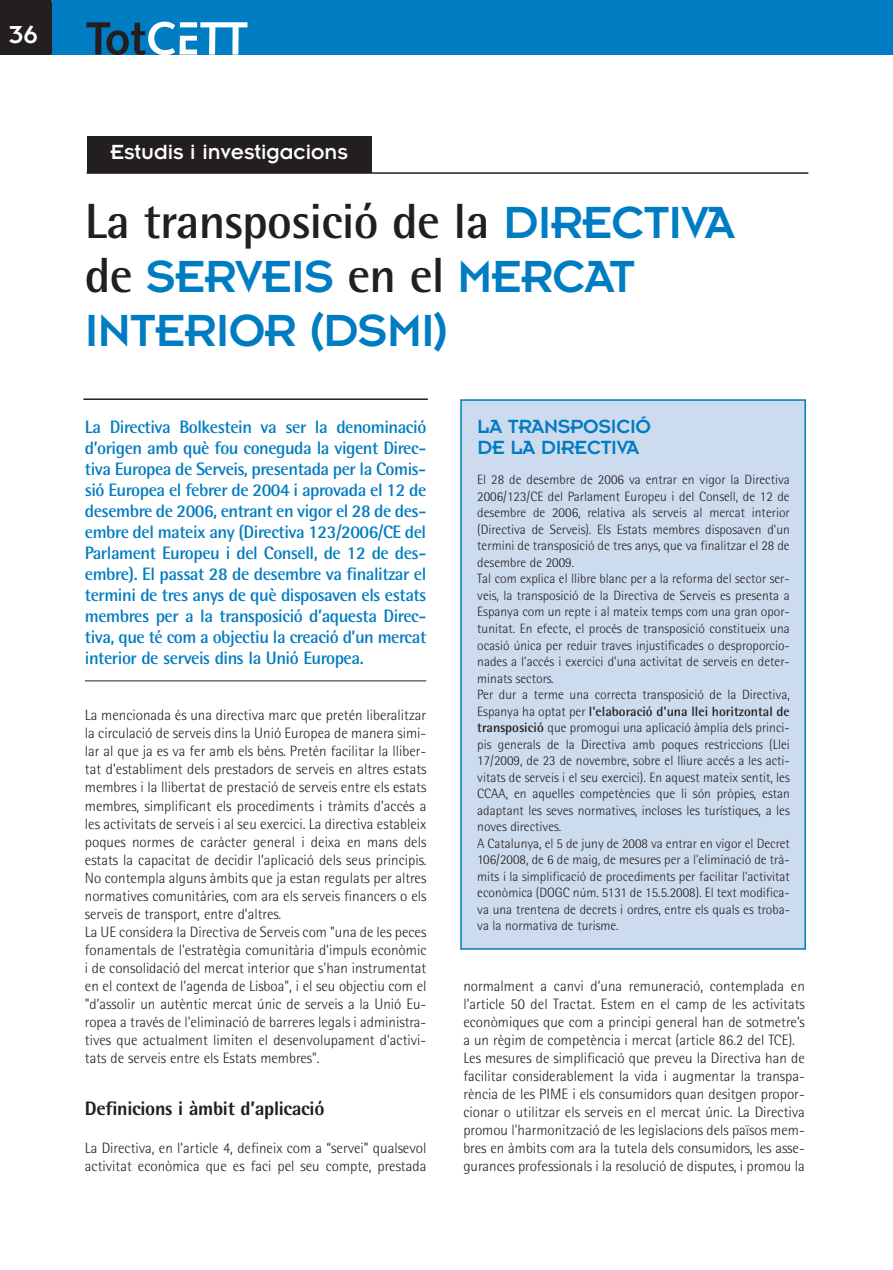
<style>
.page{position:relative;width:893px;height:1270px;background:#fff}
.page>*{position:absolute;margin:0;border:0;box-sizing:border-box;transform-origin:0 0}
.t1{font:49.5px/54px "Insignia";letter-spacing:-.015em;color:#007cc2}
.t2{font:700 49.5px "Rotis Semi Sans";letter-spacing:-.015em;color:#231f20}
.t3{font:27px "Insignia";color:#fff}
.t4{font:22.5px "Insignia";color:#fff}
.t5{font:21px/21px "Insignia";letter-spacing:-.015em;color:#007cc2}
.t6{font:800 19.5px "Rotis Semi Sans";letter-spacing:-.015em;color:#231f20}
.t7{font:700 18px/21px "Rotis Semi Sans";letter-spacing:-.025em;color:#007cc2;text-align:justify}
.t8{font:300 15px/18px "Rotis Semi Sans";color:#231f20}
.t9{font:300 13.5px/16.5px "Rotis Semi Sans";color:#231f20}
.s1{font-family:"Insignia";font-weight:400;color:#007cc2}
.s2{font-family:"Rotis Semi Sans";font-weight:700;color:#231f20}
.s3{font-weight:700}
</style>
<div class="page">
<div style="left:461px;top:400px;width:344px;height:548px;background:#cddbef"></div>
<div style="left:460px;top:399px;width:346px;height:550px;border:2px solid #007cc2"></div>
<div style="left:0;top:0;width:893px;height:55px;background:#007cc2"></div>
<svg style="left:86px;top:22px;width:161px;height:33px"></svg>
<div style="left:0;top:0;width:51px;height:55px;background:#231f20"></div>
<div style="left:87px;top:136px;width:284px;height:36px;background:#231f20"></div>
<hr style="left:87px;top:172px;width:721px;height:2px;background:#231f20">
<hr style="left:85px;top:680px;width:341px;height:1px;background:#231f20">
<hr style="left:83px;top:398px;width:345px;height:2px;background:#231f20">
<h2 class="t3" style="left:9px;top:26px;width:30px">36</h2>
<h3 class="t4" style="left:110px;top:145px;width:239px">Estudis i investigacions</h3>
<h1 class="t2" style="left:85px;top:203px;width:651px">La transposició de la <span class="s1">DIRECTIVA</span></h1>
<h1 class="t1" style="left:85px;top:254px;width:552px"><span class="s2">de</span> SERVEIS <span class="s2">en el</span> MERCAT<br>INTERIOR (DSMI)</h1>
<p class="t7" style="left:85px;top:418px;width:343px">La Directiva Bolkestein va ser la denominació d’origen amb què fou coneguda la vigent Direc&shy;tiva Europea de Serveis, presentada per la Comis&shy;sió Europea el febrer de 2004 i aprovada el 12 de desembre de 2006, entrant en vigor el 28 de des&shy;embre del mateix any (Directiva 123/2006/CE del Parlament Europeu i del Consell, de 12 de des&shy;embre). El passat 28 de desembre va finalitzar el termini de tres anys de què disposaven els estats membres per a la transposició d’aquesta Direc&shy;tiva, que té com a objectiu la creació d’un mercat interior de serveis dins la Unió Europea.</p>
<p class="t8" style="left:85px;top:707px;width:343px">La mencionada és una directiva marc que pretén liberalitzar la circulació de serveis dins la Unió Europea de manera simi&shy;lar al que ja es va fer amb els béns. Pretén facilitar la lliber&shy;tat d’establiment dels prestadors de serveis en altres estats membres i la llibertat de prestació de serveis entre els estats membres, simplificant els procediments i tràmits d’accés a les activitats de serveis i al seu exercici. La directiva estableix poques normes de caràcter general i deixa en mans dels estats la capacitat de decidir l’aplicació dels seus principis.<br>No contempla alguns àmbits que ja estan regulats per altres normatives comunitàries, com ara els serveis financers o els serveis de transport, entre d’altres.<br>La UE considera la Directiva de Serveis com "una de les peces fonamentals de l'estratègia comunitària d'impuls econòmic i de consolidació del mercat interior que s'han instrumentat en el context de l'agenda de Lisboa", i el seu objectiu com el "d’assolir un autèntic mercat únic de serveis a la Unió Eu&shy;ropea a través de l'eliminació de barreres legals i administra&shy;tives que actualment limiten el desenvolupament d'activi&shy;tats de serveis entre els Estats membres".</p>
<h3 class="t6" style="left:85px;top:1101px;width:241px">Definicions i àmbit d’aplicació</h3>
<p class="t8" style="left:85px;top:1139px;width:343px">La Directiva, en l’article 4, defineix com a “servei” qualsevol activitat econòmica que es faci pel seu compte, prestada</p>
<h3 class="t5" style="left:477px;top:418px;width:175px">LA TRANSPOSICIÓ<br>DE LA DIRECTIVA</h3>
<p class="t9" style="left:477px;top:473px;width:314px">El 28 de desembre de 2006 va entrar en vigor la Directiva 2006/123/CE del Parlament Europeu i del Consell, de 12 de desembre de 2006, relativa als serveis al mercat interior (Directiva de Serveis). Els Estats membres disposaven d'un termini de transposició de tres anys, que va finalitzar el 28 de desembre de 2009.<br>Tal com explica el llibre blanc per a la reforma del sector ser&shy;veis, la transposició de la Directiva de Serveis es presenta a Espanya com un repte i al mateix temps com una gran opor&shy;tunitat. En efecte, el procés de transposició constitueix una ocasió única per reduir traves injustificades o desproporcio&shy;nades a l'accés i exercici d'una activitat de serveis en deter&shy;minats sectors.<br>Per dur a terme una correcta transposició de la Directiva, Espanya ha optat per <span class="s3">l'elaboració d'una llei horitzontal de transposició</span> que promogui una aplicació àmplia dels princi&shy;pis generals de la Directiva amb poques restriccions (Llei 17/2009, de 23 de novembre, sobre el lliure accés a les acti&shy;vitats de serveis i el seu exercici). En aquest mateix sentit, les CCAA, en aquelles competències que li són pròpies, estan adaptant les seves normatives, incloses les turístiques, a les noves directives.<br>A Catalunya, el 5 de juny de 2008 va entrar en vigor el Decret 106/2008, de 6 de maig, de mesures per a l'eliminació de trà&shy;mits i la simplificació de procediments per facilitar l'activitat econòmica (DOGC núm. 5131 de 15.5.2008). El text modifica&shy;va una trentena de decrets i ordres, entre els quals es troba&shy;va la normativa de turisme.</p>
<p class="t8" style="left:463px;top:977px;width:343px">normalment a canvi d’una remuneració, contemplada en l’article 50 del Tractat. Estem en el camp de les activitats econòmiques que com a principi general han de sotmetre’s a un règim de competència i mercat (article 86.2 del TCE).<br>Les mesures de simplificació que preveu la Directiva han de facilitar considerablement la vida i augmentar la transpa&shy;rència de les PIME i els consumidors quan desitgen propor&shy;cionar o utilitzar els serveis en el mercat únic. La Directiva promou l'harmonització de les legislacions dels països mem&shy;bres en àmbits com ara la tutela dels consumidors, les asse&shy;gurances professionals i la resolució de disputes, i promou la</p>
</div>
